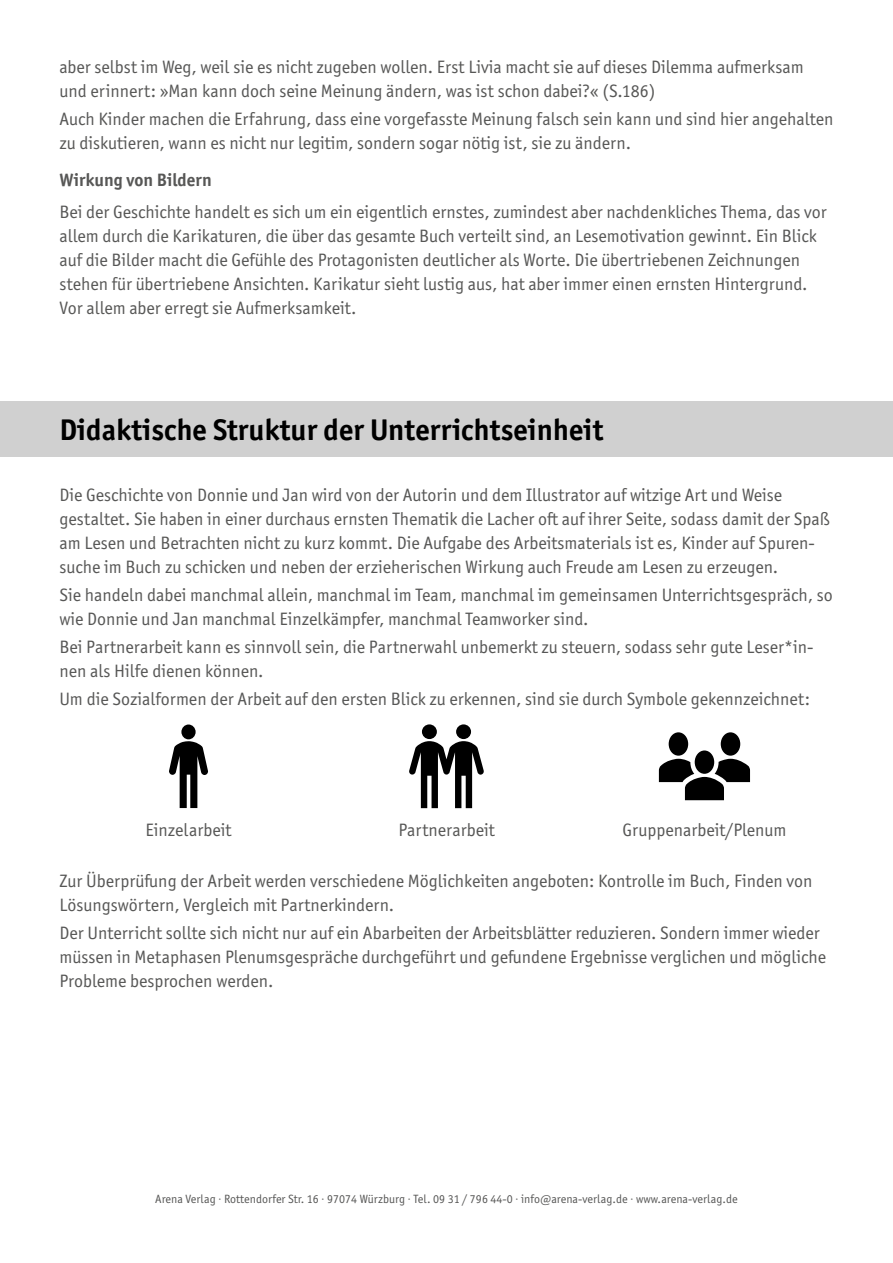
<style>
.page{position:relative;width:893px;height:1263px;background:#fff}
.page>*{position:absolute;margin:0;border:0;box-sizing:border-box;transform-origin:0 0}
.t1{font:700 30px "Officina Sans ITC Pro";color:#000}
.t2{font:18px/24px "Officina Sans ITC Pro";color:#575756}
.t3{font:700 18px "Officina Sans ITC Pro";color:#575756}
.t4{font:12px "Officina Sans ITC Pro";color:#575756}
</style>
<div class="page">
<div style="left:0;top:401px;width:893px;height:55px;background:#d0d0d0"></div>
<div style="left:181px;top:724px;width:15px;height:15px;background:#000;border-radius:50%"></div>
<svg style="left:169px;top:741px;width:39px;height:67px"></svg>
<div style="left:456px;top:724px;width:15px;height:15px;background:#000;border-radius:50%"></div>
<div style="left:422px;top:724px;width:15px;height:15px;background:#000;border-radius:50%"></div>
<svg style="left:409px;top:741px;width:75px;height:67px"></svg>
<div style="left:721px;top:732px;width:19px;height:24px;background:#000;border-radius:50%"></div>
<div style="left:669px;top:732px;width:19px;height:24px;background:#000;border-radius:50%"></div>
<div style="left:695px;top:750px;width:19px;height:24px;background:#000;border-radius:50%"></div>
<svg style="left:659px;top:759px;width:91px;height:41px"></svg>
<p class="t2" style="left:60px;top:54px;width:746px">aber selbst im Weg, weil sie es nicht zugeben wollen. Erst Livia macht sie auf dieses Dilemma aufmerksam und erinnert: »Man kann doch seine Meinung ändern, was ist schon dabei?« (S.186)</p>
<p class="t2" style="left:60px;top:107px;width:775px">Auch Kinder machen die Erfahrung, dass eine vorgefasste Meinung falsch sein kann und sind hier angehalten zu diskutieren, wann es nicht nur legitim, sondern sogar nötig ist, sie zu ändern.</p>
<p class="t3" style="left:60px;top:168px;width:154px">Wirkung von Bildern</p>
<p class="t2" style="left:60px;top:200px;width:769px">Bei der Geschichte handelt es sich um ein eigentlich ernstes, zumindest aber nachdenkliches Thema, das vor allem durch die Karikaturen, die über das gesamte Buch verteilt sind, an Lesemotivation gewinnt. Ein Blick auf die Bilder macht die Gefühle des Protagonisten deutlicher als Worte. Die übertriebenen Zeichnungen stehen für übertriebene Ansichten. Karikatur sieht lustig aus, hat aber immer einen ernsten Hintergrund.<br>Vor allem aber erregt sie Aufmerksamkeit.</p>
<h1 class="t1" style="left:60px;top:411px;width:545px">Didaktische Struktur der Unterrichtseinheit</h1>
<p class="t2" style="left:60px;top:482px;width:772px">Die Geschichte von Donnie und Jan wird von der Autorin und dem Illustrator auf witzige Art und Weise gestaltet. Sie haben in einer durchaus ernsten Thematik die Lacher oft auf ihrer Seite, sodass damit der Spaß am Lesen und Betrachten nicht zu kurz kommt. Die Aufgabe des Arbeitsmaterials ist es, Kinder auf Spuren&shy;suche im Buch zu schicken und neben der erzieherischen Wirkung auch Freude am Lesen zu erzeugen.</p>
<p class="t2" style="left:60px;top:583px;width:775px">Sie handeln dabei manchmal allein, manchmal im Team, manchmal im gemeinsamen Unterrichtsgespräch, so wie Donnie und Jan manchmal Einzelkämpfer, manchmal Teamworker sind.</p>
<p class="t2" style="left:60px;top:635px;width:755px">Bei Partnerarbeit kann es sinnvoll sein, die Partnerwahl unbemerkt zu steuern, sodass sehr gute Leser*in&shy;nen als Hilfe dienen können.</p>
<p class="t2" style="left:60px;top:687px;width:752px">Um die Sozialformen der Arbeit auf den ersten Blick zu erkennen, sind sie durch Symbole gekennzeichnet:</p>
<p class="t2" style="left:146px;top:818px;width:87px">Einzelarbeit</p>
<p class="t2" style="left:398px;top:818px;width:98px">Partnerarbeit</p>
<p class="t2" style="left:622px;top:818px;width:165px">Gruppenarbeit/Plenum</p>
<p class="t2" style="left:60px;top:869px;width:754px">Zur Überprüfung der Arbeit werden verschiedene Möglichkeiten angeboten: Kontrolle im Buch, Finden von<br>Lösungswörtern, Vergleich mit Partnerkindern.</p>
<p class="t2" style="left:60px;top:921px;width:768px">Der Unterricht sollte sich nicht nur auf ein Abarbeiten der Arbeitsblätter reduzieren. Sondern immer wieder müssen in Metaphasen Plenumsgespräche durchgeführt und gefundene Ergebnisse verglichen und mögliche<br>Probleme besprochen werden.</p>
<p class="t4" style="left:155px;top:1191px;width:584px">Arena Verlag · Rottendorfer Str. 16 · 97074 Würzburg · Tel. 09 31 / 796 44-0 · info@arena-verlag.de · www.arena-verlag.de</p>
</div>
